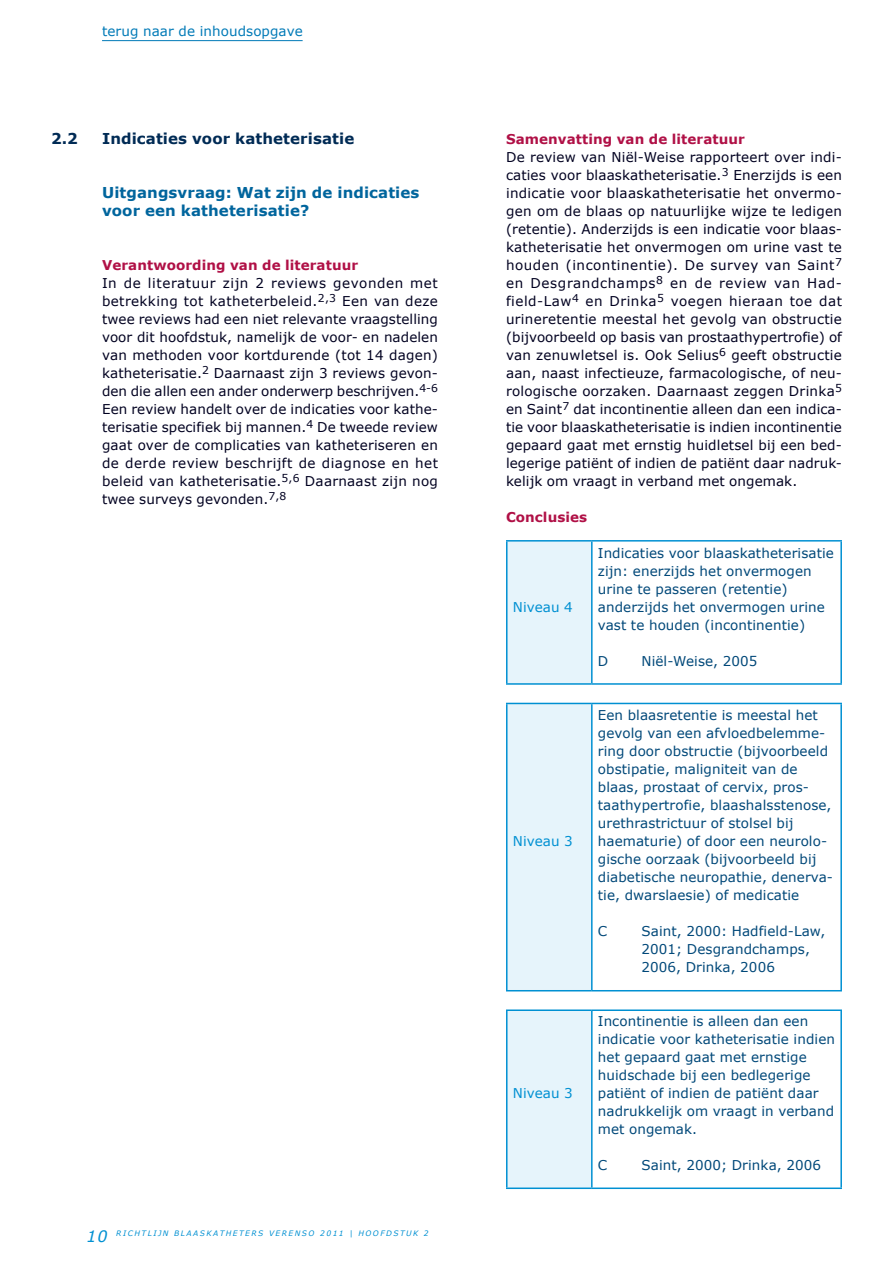
<style>
.page{position:relative;width:893px;height:1263px;background:#fff}
.page>*{position:absolute;margin:0;border:0;box-sizing:border-box;transform-origin:0 0}
.t1{font:700 15px/18px "Verdana";letter-spacing:.005em;color:#00659d}
.t2{font:700 15px "Verdana";letter-spacing:.005em;color:#002b55}
.t3{font:13.5px/18px "Verdana";letter-spacing:.015em;color:#000020;text-align:justify}
.t4{font:13.5px/18px "Verdana";letter-spacing:.005em;color:#004879}
.t5{font:700 13.5px "Verdana";letter-spacing:.005em;color:#b01046}
.t6{font:13.5px "Verdana";letter-spacing:.005em;color:#007ab7}
.t7{font:13.5px "Verdana";letter-spacing:.005em;color:#0090d2}
.t8{font:italic 7.5px "Verdana";letter-spacing:.2em;color:#0090d2}
.s1{font-size:15.75px}
</style>
<div class="page">
<div style="left:507px;top:541px;width:85px;height:143px;background:#e6f4fb"></div>
<hr style="left:506px;top:540px;width:86px;height:2px;background:#0090d2">
<hr style="left:506px;top:542px;width:1px;height:141px;background:#0090d2">
<hr style="left:506px;top:683px;width:86px;height:2px;background:#0090d2">
<hr style="left:592px;top:540px;width:250px;height:2px;background:#0090d2">
<hr style="left:591px;top:542px;width:2px;height:141px;background:#0090d2">
<hr style="left:840px;top:542px;width:2px;height:141px;background:#0090d2">
<hr style="left:592px;top:683px;width:250px;height:2px;background:#0090d2">
<div style="left:507px;top:703px;width:85px;height:288px;background:#e6f4fb"></div>
<hr style="left:506px;top:703px;width:86px;height:1px;background:#0090d2">
<hr style="left:506px;top:704px;width:1px;height:286px;background:#0090d2">
<hr style="left:592px;top:703px;width:250px;height:1px;background:#0090d2">
<hr style="left:591px;top:704px;width:2px;height:286px;background:#0090d2">
<hr style="left:840px;top:704px;width:2px;height:286px;background:#0090d2">
<hr style="left:506px;top:990px;width:86px;height:1px;background:#0090d2">
<hr style="left:592px;top:990px;width:250px;height:1px;background:#0090d2">
<div style="left:507px;top:1010px;width:85px;height:178px;background:#e6f4fb"></div>
<hr style="left:506px;top:1009px;width:86px;height:2px;background:#0090d2">
<hr style="left:506px;top:1011px;width:1px;height:176px;background:#0090d2">
<hr style="left:592px;top:1009px;width:250px;height:2px;background:#0090d2">
<hr style="left:591px;top:1011px;width:2px;height:176px;background:#0090d2">
<hr style="left:840px;top:1011px;width:2px;height:176px;background:#0090d2">
<hr style="left:506px;top:1187px;width:86px;height:2px;background:#0090d2">
<hr style="left:592px;top:1187px;width:250px;height:2px;background:#0090d2">
<hr style="left:102px;top:40px;width:201px;height:1px;background:#007ab7">
<p class="t6" style="left:102px;top:23px;width:202px">terug naar de inhoudsopgave</p>
<p class="t2" style="left:51px;top:129px;width:28px">2.2</p>
<p class="t2" style="left:102px;top:129px;width:254px">Indicaties voor katheterisatie</p>
<p class="t1" style="left:102px;top:183px;width:319px">U itgangsvraag: Wat zijn de indicaties voor een katheterisatie?</p>
<p class="t5" style="left:102px;top:257px;width:258px">Verantwoording van de literatuur</p>
<p class="t3" style="left:102px;top:274px;width:337px">In de literatuur zijn 2 reviews gevonden met betrekking tot katheterbeleid.<sup>2,3</sup> Een van deze twee reviews had een niet relevante vraagstelling voor dit hoofdstuk, namelijk de voor- en nadelen van methoden voor kortdurende (tot 14 dagen) katheterisatie.<sup>2</sup> Daarnaast zijn 3 reviews gevon&shy;den die allen een ander onderwerp beschrijven.<sup>4-6<br></sup>Een review handelt over de indicaties voor kathe&shy;terisatie specifiek bij mannen.<sup>4</sup> De tweede review gaat over de complicaties van katheteriseren en de derde review beschrijft de diagnose en het beleid van katheterisatie.<sup>5,6</sup> Daarnaast zijn nog twee surveys gevonden.<sup>7,8</sup></p>
<p class="t8" style="left:87px;top:1229px;width:344px"><span class="s1">10</span> RICHTLIJN BLAASKATHETER S VER ENSO 2011 | HOOFDSTUK 2</p>
<p class="t5" style="left:506px;top:131px;width:240px">Samenvatting van de literatuur</p>
<p class="t3" style="left:506px;top:148px;width:338px;text-align:left">De review van Niël-Weise rapporteert over indi&shy;caties voor blaaskatheterisatie.<sup>3</sup> Enerzijds is een indicatie voor blaaskatheterisatie het onvermo&shy;gen om de blaas op natuurlijke wijze te ledigen (retentie). Anderzijds is een indicatie voor blaas&shy;katheterisatie het onvermogen om urine vast te houden (incontinentie). De survey van Saint<sup>7 </sup>en Desgrandchamps<sup>8</sup> en de review van Had&shy;field-Law<sup>4</sup> en Drinka<sup>5</sup> voegen hieraan toe dat urineretentie meestal het gevolg van obstructie (bijvoorbeeld op basis van prostaathypertrofie) of van zenuwletsel is. Ook Selius<sup>6</sup> geeft obstructie aan, naast infectieuze, farmacologische, of neu&shy;rologische oorzaken. Daarnaast zeggen Drinka<sup>5 </sup>en Saint<sup>7</sup> dat incontinentie alleen dan een indica&shy;tie voor blaaskatheterisatie is indien incontinentie gepaard gaat met ernstig huidletsel bij een bed&shy;legerige patiënt of indien de patiënt daar nadruk&shy;kelijk om vraagt in verband met ongemak.</p>
<p class="t5" style="left:506px;top:508px;width:83px">Conclusies</p>
<p class="t7" style="left:513px;top:599px;width:62px">Niveau 4</p>
<p class="t7" style="left:513px;top:833px;width:62px">Niveau 3</p>
<p class="t7" style="left:513px;top:1085px;width:62px">Niveau 3</p>
<p class="t4" style="left:598px;top:544px;width:238px">Indicaties voor blaaskatheterisatie zijn: enerzijds het onvermogen urine te passeren (retentie) anderzijds het onvermogen urine vast te houden (incontinentie)</p>
<p class="t4" style="left:598px;top:652px;width:12px">D</p>
<p class="t4" style="left:641px;top:652px;width:117px">Niël-Weise, 2005</p>
<p class="t4" style="left:598px;top:706px;width:237px">Een blaasretentie is meestal het gevolg van een afvloedbelemme&shy;ring door obstructie (bijvoorbeeld obstipatie, maligniteit van de blaas, prostaat of cervix, pros&shy;taathypertrofie, blaashalsstenose, urethrastrictuur of stolsel bij haematurie) of door een neurolo&shy;gische oorzaak (bijvoorbeeld bij diabetische neuropathie, denerva&shy;tie, dwarslaesie) of medicatie</p>
<p class="t4" style="left:598px;top:922px;width:11px">C</p>
<p class="t4" style="left:641px;top:922px;width:185px">Saint, 2000: Hadfield-Law,<br>2001; Desgrandchamps,<br>2006, Drinka, 2006</p>
<p class="t4" style="left:598px;top:1012px;width:239px">Incontinentie is alleen dan een indicatie voor katheterisatie indien het gepaard gaat met ernstige huidschade bij een bedlegerige patiënt of indien de patiënt daar nadrukkelijk om vraagt in verband met ongemak.</p>
<p class="t4" style="left:598px;top:1156px;width:11px">C</p>
<p class="t4" style="left:641px;top:1156px;width:181px">Saint, 2000; Drinka, 2006</p>
</div>
